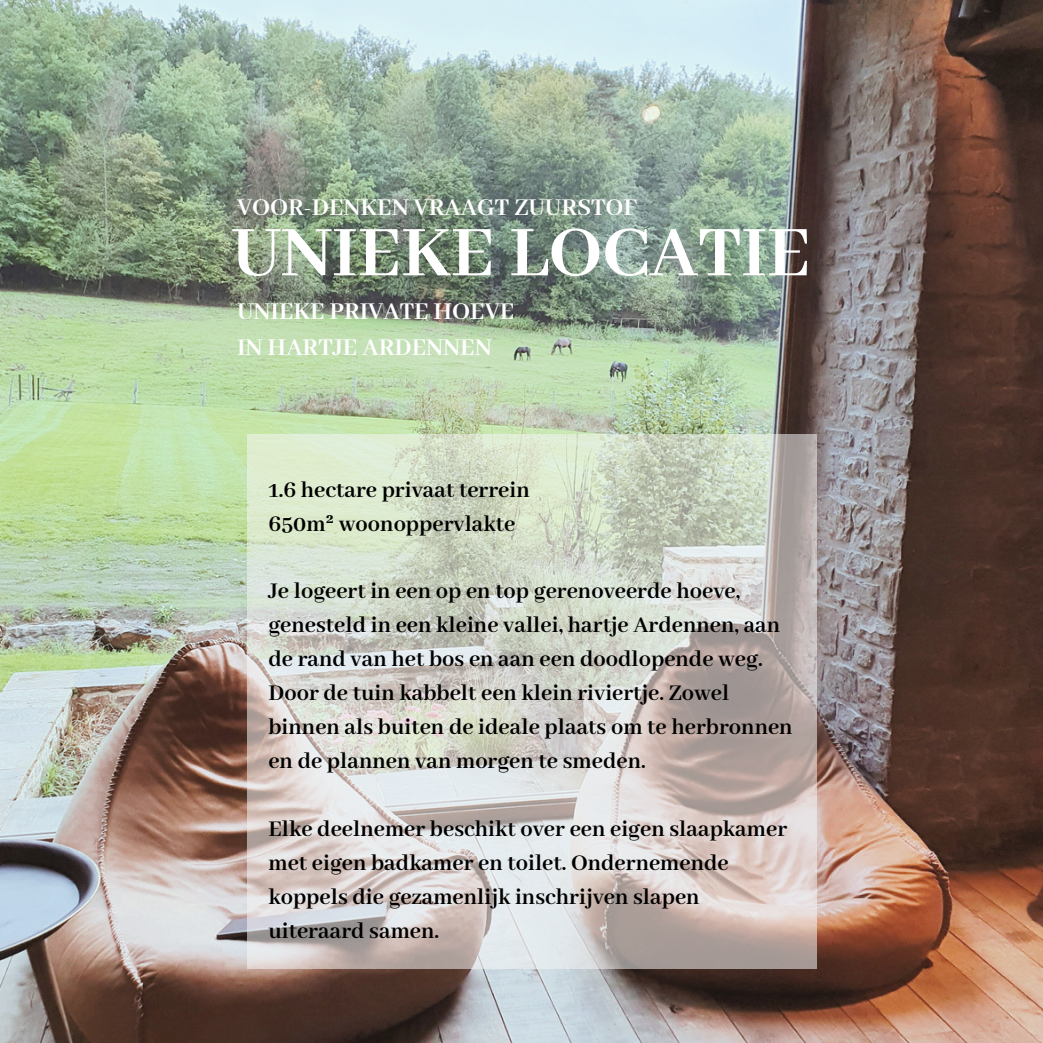
<style>
.page{position:relative;width:1043px;height:1043px;background:#fff}
.page>*{position:absolute;margin:0;border:0;box-sizing:border-box;transform-origin:0 0}
.t1{font:700 78.75px "Abhaya Libre";color:#fff}
.t2{font:700 26.25px/36.1px "Abhaya Libre";color:#fff}
.t3{font:700 24.32px/33.9px "Abhaya Libre";color:#000}
</style>
<div class="page">
<img style="left:0;top:0;width:1042px;height:1042px">
<svg style="left:247px;top:434px;width:569px;height:534px"></svg>
<p class="t2" style="left:237px;top:190px;width:401px">VOOR-DENKEN VRAAGT ZUURSTOF</p>
<h1 class="t1" style="left:231px;top:209px;width:580px">UNIEKE LOCATIE</h1>
<p class="t2" style="left:237px;top:295px;width:279px">UNIEKE PRIVATE HOEVE<br>IN HARTJE ARDENNEN</p>
<p class="t3" style="left:268px;top:473px;width:263px">1.6 hectare privaat terrein<br>650m² woonoppervlakte</p>
<p class="t3" style="left:268px;top:575px;width:525px">Je logeert in een op en top gerenoveerde hoeve, genesteld in een kleine vallei, hartje Ardennen, aan de rand van het bos en aan een doodlopende weg.<br>Door de tuin kabbelt een klein riviertje. Zowel binnen als buiten de ideale plaats om te herbronnen en de plannen van morgen te smeden.</p>
<p class="t3" style="left:268px;top:812px;width:520px">Elke deelnemer beschikt over een eigen slaapkamer met eigen badkamer en toilet. Ondernemende koppels die gezamenlijk inschrijven slapen uiteraard samen.</p>
</div>
